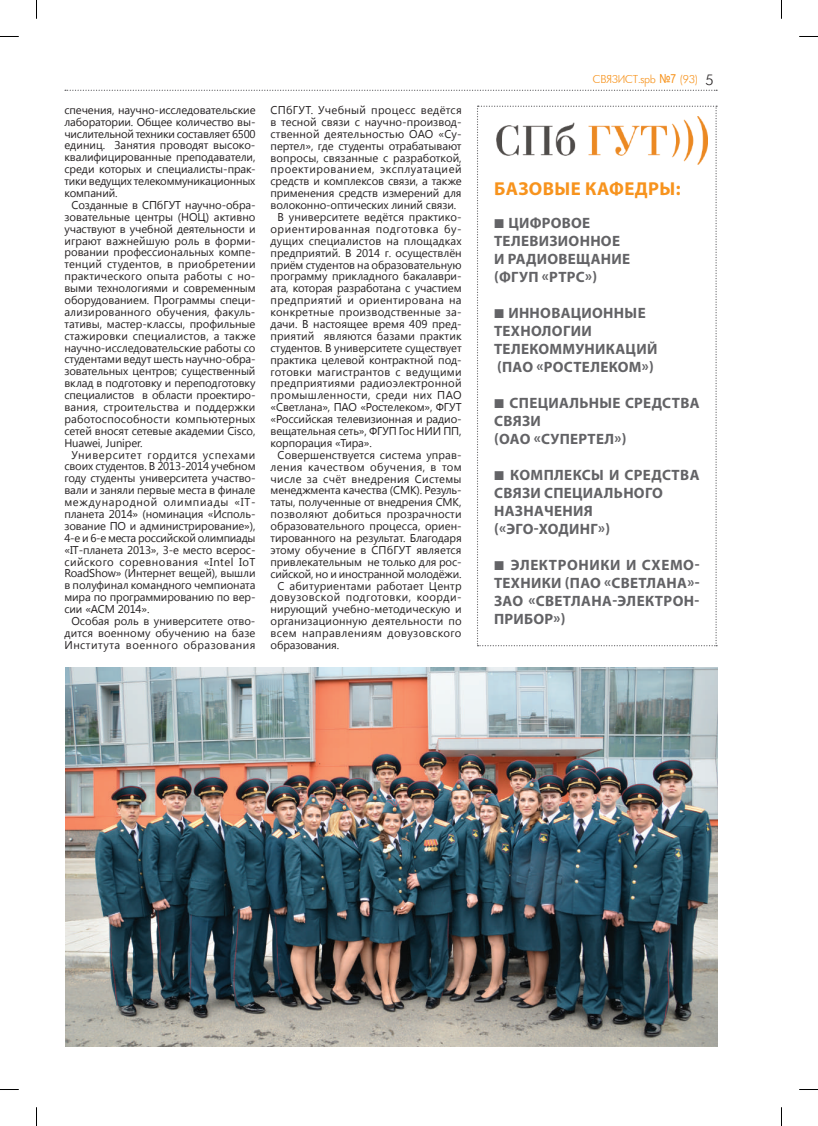
<style>
.page{position:relative;width:818px;height:1126px;background:#fff}
.page>*{position:absolute;margin:0;border:0;box-sizing:border-box;transform-origin:0 0}
.t1{font:700 18.75px "Myriad Pro";letter-spacing:.02em;color:#f7931d}
.t2{font:700 15px/18px "Myriad Pro";letter-spacing:.02em;color:#636366}
.t3{font:700 15px/18px "Myriad Pro";letter-spacing:.04em;color:#636366}
.t4{font:300 12.5px "Futura";color:#f7931d}
.t5{font:11.25px/11.9px "Segoe UI";color:#231f20;text-align:justify}
.t6{font:11.25px "Segoe UI";letter-spacing:.02em;color:#231f20}
.t7{font:11.25px "Segoe UI";letter-spacing:.025em;color:#231f20}
.t8{font:11.25px "Segoe UI";letter-spacing:.045em;color:#231f20}
.t9{font:11.25px "Segoe UI";letter-spacing:.035em;color:#231f20}
.t10{font:11.25px "Segoe UI";letter-spacing:.03em;color:#231f20}
.t11{font:11.25px "Segoe UI";letter-spacing:.04em;color:#231f20}
.s1{font-family:"Arial Narrow";font-weight:400}
.s2{font-size:16.25px;color:#231f20}
.s3{font-family:"Segoe UI";font-size:12.5px}
</style>
<div class="page">
<svg style="left:65px;top:90px;width:651px;height:1px"></svg>
<svg style="left:477px;top:106px;width:239px;height:540px"></svg>
<img style="left:496px;top:116px;width:210px;height:48px">
<img style="left:65px;top:667px;width:651px;height:379px">
<svg style="left:0;top:36px;width:19px;height:1px"></svg>
<svg style="left:799px;top:36px;width:18px;height:1px"></svg>
<svg style="left:0;top:1089px;width:19px;height:1px"></svg>
<svg style="left:799px;top:1089px;width:18px;height:1px"></svg>
<svg style="left:36px;top:0;width:1px;height:19px"></svg>
<svg style="left:36px;top:1107px;width:1px;height:18px"></svg>
<p class="t5" style="left:64px;top:103px;width:192px">спечения, научно-исследовательские лаборатории. Общее количество вы&shy;числительной техники составляет 6500 единиц. Занятия проводят высоко&shy;квалифицированные преподаватели, среди которых и специалисты-прак&shy;тики ведущих телекоммуникационных компаний.</p>
<p class="t5" style="left:64px;top:198px;width:192px;text-indent:7px">Созданные в СПбГУТ научно-обра&shy;зовательные центры (НОЦ) активно участвуют в учебной деятельности и играют важнейшую роль в форми&shy;ровании профессиональных компе&shy;тенций студентов, в приобретении практического опыта работы с но&shy;выми технологиями и современным оборудованием. Программы специ&shy;ализированного обучения, факуль&shy;тативы, мастер-классы, профильные стажировки специалистов, а также научно-исследовательские работы со студентами ведут шесть научно-обра&shy;зовательных центров; существенный вклад в подготовку и переподготовку специалистов в области проектиро&shy;вания, строительства и поддержки работоспособности компьютерных сетей вносят сетевые академии Cisco, Huawei, Juniper.</p>
<p class="t5" style="left:64px;top:448px;width:192px;text-indent:7px">Университет гордится успехами своих студентов. В 2013-2014 учебном году студенты университета участво&shy;вали и заняли первые места в финале международной олимпиады «IT&shy;планета 2014» (номинация «Исполь&shy;зование ПО и администрирование»), 4-е и 6-е места российской олимпиады «IT-планета 2013», 3-е место всерос&shy;сийского соревнования «Intel IoT RoadShow» (Интернет вещей), вышли в полуфинал командного чемпионата мира по программированию по вер&shy;сии «ACM 2014».</p>
<p class="t5" style="left:64px;top:614px;width:192px;text-indent:7px">Особая роль в университете отво&shy;дится военному обучению на базе Института военного образования</p>
<p class="t7" style="left:270px;top:102px;width:192px">СПбГУТ. Учебный процесс ведётся</p>
<p class="t5" style="left:270px;top:115px;width:192px">в тесной связи с научно-производ-</p>
<p class="t5" style="left:270px;top:127px;width:192px">ственной деятельностью ОАО «Су-</p>
<p class="t5" style="left:270px;top:139px;width:192px">пертел», где студенты отрабатывают</p>
<p class="t5" style="left:270px;top:151px;width:192px">вопросы, связанные с разработкой,</p>
<p class="t8" style="left:270px;top:162px;width:192px">проектированием, эксплуатацией</p>
<p class="t5" style="left:270px;top:175px;width:192px">средств и комплексов связи, а также</p>
<p class="t5" style="left:270px;top:187px;width:192px">применения средств измерений для</p>
<p class="t5" style="left:270px;top:199px;width:187px">волоконно-оптических линий связи.</p>
<p class="t5" style="left:277px;top:210px;width:185px">В университете ведётся практико-</p>
<p class="t8" style="left:270px;top:221px;width:192px">ориентированная подготовка бу-</p>
<p class="t5" style="left:270px;top:234px;width:192px">дущих специалистов на площадках</p>
<p class="t5" style="left:270px;top:246px;width:192px">предприятий. В 2014 г. осуществлён</p>
<p class="t5" style="left:270px;top:258px;width:192px">приём студентов на образовательную</p>
<p class="t5" style="left:270px;top:270px;width:192px">программу прикладного бакалаври-</p>
<p class="t5" style="left:270px;top:282px;width:192px">ата, которая разработана с участием</p>
<p class="t10" style="left:270px;top:292px;width:192px">предприятий и ориентирована на</p>
<p class="t6" style="left:270px;top:304px;width:192px">конкретные производственные за-</p>
<p class="t5" style="left:270px;top:317px;width:192px">дачи. В настоящее время 409 пред-</p>
<p class="t5" style="left:270px;top:329px;width:192px">приятий являются базами практик</p>
<p class="t5" style="left:270px;top:341px;width:192px">студентов. В университете существует</p>
<p class="t5" style="left:270px;top:353px;width:192px">практика целевой контрактной под-</p>
<p class="t7" style="left:270px;top:364px;width:192px">готовки магистрантов с ведущими</p>
<p class="t6" style="left:270px;top:375px;width:192px">предприятиями радиоэлектронной</p>
<p class="t10" style="left:270px;top:387px;width:192px">промышленности, среди них ПАО</p>
<p class="t5" style="left:270px;top:401px;width:192px">«Светлана», ПАО «Ростелеком», ФГУТ</p>
<p class="t5" style="left:270px;top:412px;width:192px">«Российская телевизионная и радио-</p>
<p class="t5" style="left:270px;top:424px;width:192px">вещательная сеть», ФГУП Гос НИИ ПП,</p>
<p class="t5" style="left:270px;top:436px;width:103px">корпорация «Тира».</p>
<p class="t5" style="left:277px;top:448px;width:185px">Совершенствуется система управ-</p>
<p class="t9" style="left:270px;top:459px;width:192px">ления качеством обучения, в том</p>
<p class="t7" style="left:270px;top:470px;width:192px">числе за счёт внедрения Системы</p>
<p class="t5" style="left:270px;top:484px;width:192px">менеджмента качества (СМК). Резуль-</p>
<p class="t5" style="left:270px;top:496px;width:192px">таты, полученные от внедрения СМК,</p>
<p class="t6" style="left:270px;top:506px;width:192px">позволяют добиться прозрачности</p>
<p class="t5" style="left:270px;top:519px;width:192px">образовательного процесса, ориен-</p>
<p class="t5" style="left:270px;top:531px;width:192px">тированного на результат. Благодаря</p>
<p class="t5" style="left:270px;top:543px;width:192px">этому обучение в СПбГУТ является</p>
<p class="t5" style="left:270px;top:555px;width:192px">привлекательным не только для рос-</p>
<p class="t5" style="left:270px;top:567px;width:192px">сийской, но и иностранной молодёжи.</p>
<p class="t6" style="left:277px;top:577px;width:185px">С абитуриентами работает Центр</p>
<p class="t11" style="left:270px;top:589px;width:192px">довузовской подготовки, коорди-</p>
<p class="t5" style="left:270px;top:603px;width:192px">нирующий учебно-методическую и</p>
<p class="t5" style="left:270px;top:614px;width:192px">организационную деятельности по</p>
<p class="t9" style="left:270px;top:625px;width:192px">всем направлениям довузовского</p>
<p class="t5" style="left:270px;top:638px;width:70px">образования.</p>
<p class="t4" style="left:592px;top:73px;width:122px">СВЯЗИСТ.spb <span class="s1">№7</span> (93) <span class="s2">5</span></p>
<h1 class="t1" style="left:494px;top:176px;width:188px">базовые кафедры:</h1>
<h2 class="t2" style="left:493px;top:213px;width:96px"><span class="s3">■</span> Цифровое телеви</h2>
<h2 class="t2" style="left:494px;top:231px;width:126px;text-indent:55px">зионное и радиовещание (ФГУП «РТРС»)</h2>
<h2 class="t2" style="left:493px;top:303px;width:152px"><span class="s3">■</span> Инновационн ые технологии<br>теле</h2>
<h2 class="t2" style="left:529px;top:339px;width:32px">коммуни</h2>
<h2 class="t2" style="left:605px;top:339px;width:53px">каций</h2>
<h2 class="t2" style="left:497px;top:357px;width:16px">(ПАО</h2>
<h2 class="t2" style="left:536px;top:357px;width:37px">«Ростеле</h2>
<h2 class="t2" style="left:608px;top:357px;width:47px">ком»)</h2>
<h2 class="t2" style="left:493px;top:393px;width:207px"><span class="s3">■</span> Специальные средства связи<br>(ОАО</h2>
<h2 class="t2" style="left:533px;top:429px;width:46px">«Супертел</h2>
<h2 class="t2" style="left:614px;top:429px;width:13px">»)</h2>
<h2 class="t2" style="left:493px;top:465px;width:178px"><span class="s3">■</span> Компле ксы и средств</h2>
<h2 class="t2" style="left:689px;top:465px;width:11px">а</h2>
<h2 class="t2" style="left:494px;top:483px;width:170px">связи специального назначени</h2>
<h2 class="t2" style="left:494px;top:501px;width:117px;text-indent:90px">я («ЭГО-ходин г»)</h2>
<h2 class="t2" style="left:493px;top:555px;width:27px"><span class="s3">■</span> Эле</h2>
<h2 class="t3" style="left:494px;top:555px;width:207px;text-indent:45px">ктрони ки и схемо&shy;техни ки (ПАО</h2>
<h2 class="t2" style="left:604px;top:573px;width:26px">«Светл</h2>
<h2 class="t2" style="left:656px;top:573px;width:45px">ана»-</h2>
<h2 class="t2" style="left:494px;top:591px;width:11px">ЗАО</h2>
<h2 class="t2" style="left:528px;top:591px;width:27px">«Светл</h2>
<h2 class="t2" style="left:580px;top:591px;width:47px">ана-Эле</h2>
<h2 class="t2" style="left:644px;top:591px;width:56px">ктрон-</h2>
<h2 class="t2" style="left:494px;top:609px;width:21px">приб</h2>
<h2 class="t2" style="left:533px;top:609px;width:34px">ор»)</h2>
</div>
